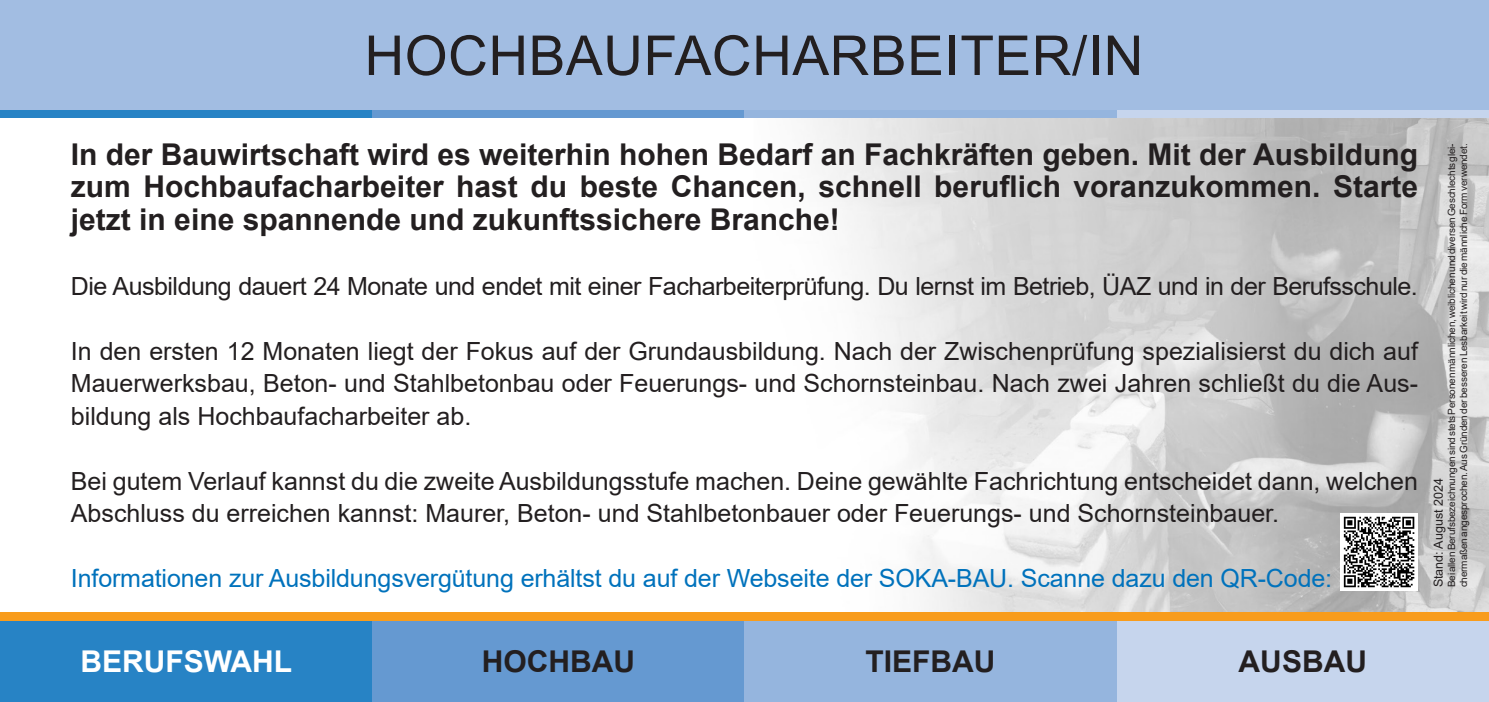
<style>
.page{position:relative;width:1489px;height:702px;background:#fff}
.page>*{position:absolute;margin:0;border:0;box-sizing:border-box;transform-origin:0 0}
.t1{font:55px "Arial";letter-spacing:.01em;color:#231f20}
.t2{font:700 30px/32.5px "Arial";color:#231f20;text-align:justify}
.t3{font:700 30px "Arial";color:#fff}
.t4{font:25px/32.5px "Arial";color:#231f20;text-align:justify}
.t5{font:25px "Arial";letter-spacing:-.02em;color:#231f20}
.t6{font:25px "Arial";letter-spacing:-.005em;color:#0072bc}
.t7{font:12.5px "Arial";color:#231f20}
.t8{font:10px/12px "Arial";letter-spacing:-.015em;color:#231f20}
</style>
<div class="page">
<div style="left:0;top:0;width:1488px;height:110px;background:#a2bde2"></div>
<div style="left:0;top:110px;width:372px;height:9px;background:#2783c5"></div>
<div style="left:372px;top:110px;width:372px;height:9px;background:#6599d1"></div>
<div style="left:744px;top:110px;width:372px;height:9px;background:#95b5de"></div>
<div style="left:1116px;top:110px;width:372px;height:9px;background:#c6d5ed"></div>
<div style="left:0;top:620px;width:372px;height:82px;background:#2783c5"></div>
<div style="left:372px;top:620px;width:372px;height:82px;background:#6599d1"></div>
<div style="left:744px;top:620px;width:372px;height:82px;background:#95b5de"></div>
<div style="left:1116px;top:620px;width:372px;height:82px;background:#c6d5ed"></div>
<div style="left:0;top:611px;width:1488px;height:9px;background:#f89c1c"></div>
<img style="left:812px;top:119px;width:676px;height:492px">
<div style="left:1339px;top:513px;width:78px;height:78px;background:#fff"></div>
<svg style="left:1343px;top:516px;width:71px;height:71px"></svg>
<h1 class="t1" style="left:364px;top:18px;width:780px">HOCHBAUFACHARBEITER/IN</h1>
<p class="t2" style="left:71px;top:138px;width:1348px">In der Bauwirtschaft wird es weiterhin hohen Bedarf an Fachkräften geben. Mit der Ausbildung zum Hochbaufacharbeiter hast du beste Chancen, schnell beruflich voranzukommen. Starte jetzt in eine spannende und zukunftssichere Branche!</p>
<p class="t5" style="left:71px;top:269px;width:1348px">Die Ausbildung dauert 24 Monate und endet mit einer Facharbeiterprüfung. Du lernst im Betrieb, ÜAZ und in der Berufsschule.</p>
<p class="t4" style="left:71px;top:334px;width:1348px">In den ersten 12 Monaten liegt der Fokus auf der Grundausbildung. Nach der Zwischenprüfung spezialisierst du dich auf Mauerwerksbau, Beton- und Stahlbetonbau oder Feuerungs- und Schornsteinbau. Nach zwei Jahren schließt du die Aus&shy;bildung als Hochbaufacharbeiter ab.</p>
<p class="t4" style="left:71px;top:464px;width:1348px">Bei gutem Verlauf kannst du die zweite Ausbildungsstufe machen. Deine gewählte Fachrichtung entscheidet dann, welchen<br>Abschluss du erreichen kannst: Maurer, Beton- und Stahlbetonbauer oder Feuerungs- und Schornsteinbauer.</p>
<p class="t6" style="left:71px;top:561px;width:1262px">Informationen zur Ausbildungsvergütung erhältst du auf der Webseite der SOKA-BAU. Scanne dazu den QR-Code:</p>
<p class="t8" style="left:1445px;top:587px;width:445px;rotate:-90deg">Bei allen Berufsbezeichnungen sind stets Personen männlichen, weiblichen und diversen Geschlechts glei&shy;chermaßen angesprochen. Aus Gründen der besseren Lesbarkeit wird nur die männliche Form verwendet.</p>
<p class="t7" style="left:1429px;top:587px;width:111px;rotate:-90deg">Stand: August 2024</p>
<p class="t3" style="left:80px;top:640px;width:213px">BERUFSWAHL</p>
<p class="t2" style="left:481px;top:645px;width:155px">HOCHBAU</p>
<p class="t2" style="left:865px;top:645px;width:131px">TIEFBAU</p>
<p class="t2" style="left:1238px;top:645px;width:130px">AUSBAU</p>
</div>
